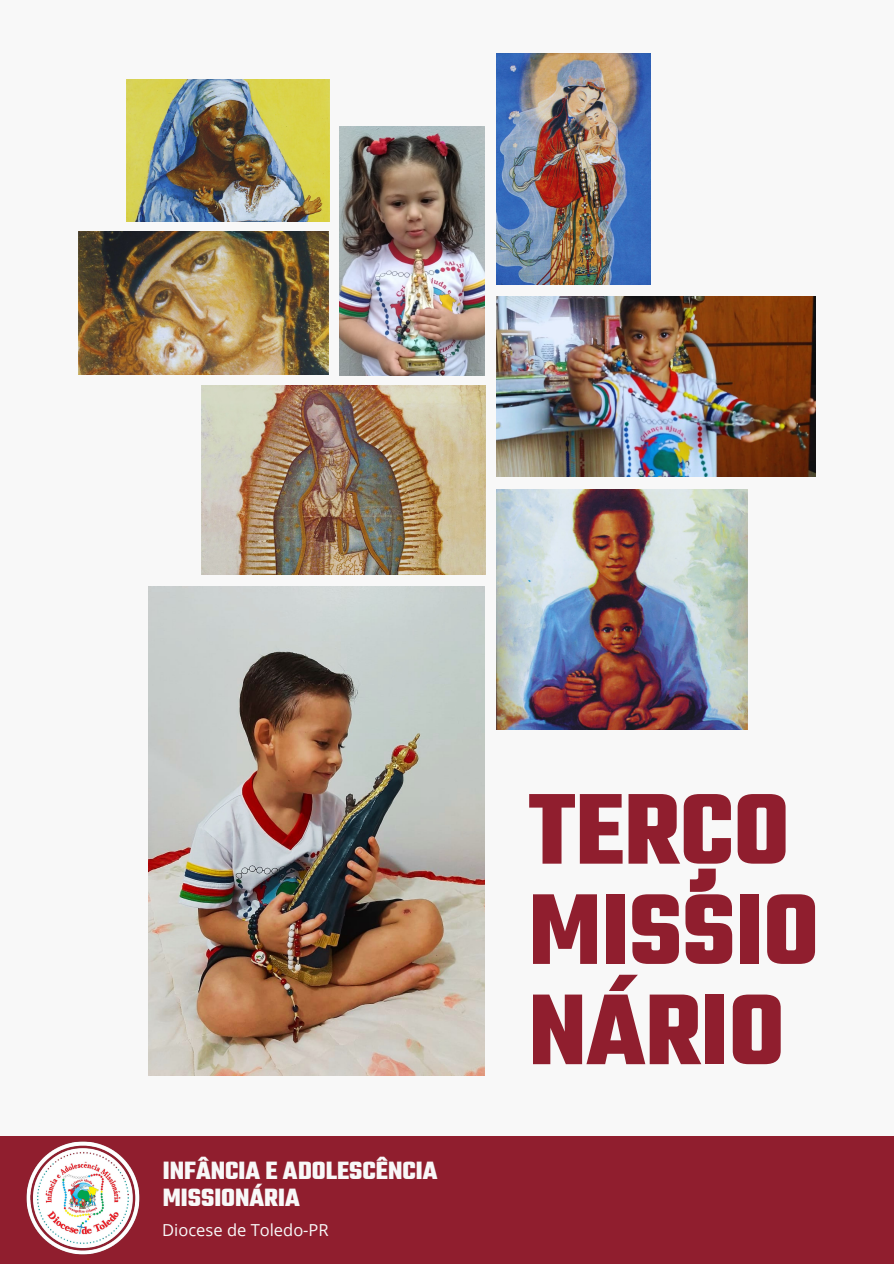
<style>
.page{position:relative;width:894px;height:1264px;background:#fff}
.page>*{position:absolute;margin:0;border:0;box-sizing:border-box;transform-origin:0 0}
.t1{font:700 108.3px/100.2px "Teko";color:#901e2e}
.t2{font:700 27px/26.4px "Teko";color:#f8f8f8}
.t3{font:16.5px "Open Sans";color:#f8f8f8}
</style>
<div class="page">
<div style="left:0;top:0;width:893px;height:1263px;background:#f8f8f8"></div>
<img style="left:79px;top:232px;width:250px;height:143px">
<img style="left:339px;top:126px;width:146px;height:249px">
<img style="left:496px;top:489px;width:251px;height:240px">
<img style="left:496px;top:53px;width:154px;height:231px">
<img style="left:127px;top:80px;width:202px;height:141px">
<img style="left:496px;top:296px;width:319px;height:180px">
<div style="left:0;top:1135px;width:893px;height:128px;background:#901e2e"></div>
<img style="left:149px;top:587px;width:335px;height:488px">
<img style="left:201px;top:385px;width:284px;height:189px">
<img style="left:16px;top:1135px;width:133px;height:120px">
<p class="t2" style="left:163px;top:1159px;width:276px">INFÂNCIA E ADOLESCÊNCIA<br>MISSIONÁRIA</p>
<p class="t3" style="left:162px;top:1218px;width:168px">Diocese de Toledo-PR</p>
<p class="t1" style="left:528px;top:787px;width:262px">TERÇO</p>
<p class="t1" style="left:528px;top:887px;width:292px">MISSIO<br>NÁRIO</p>
</div>
